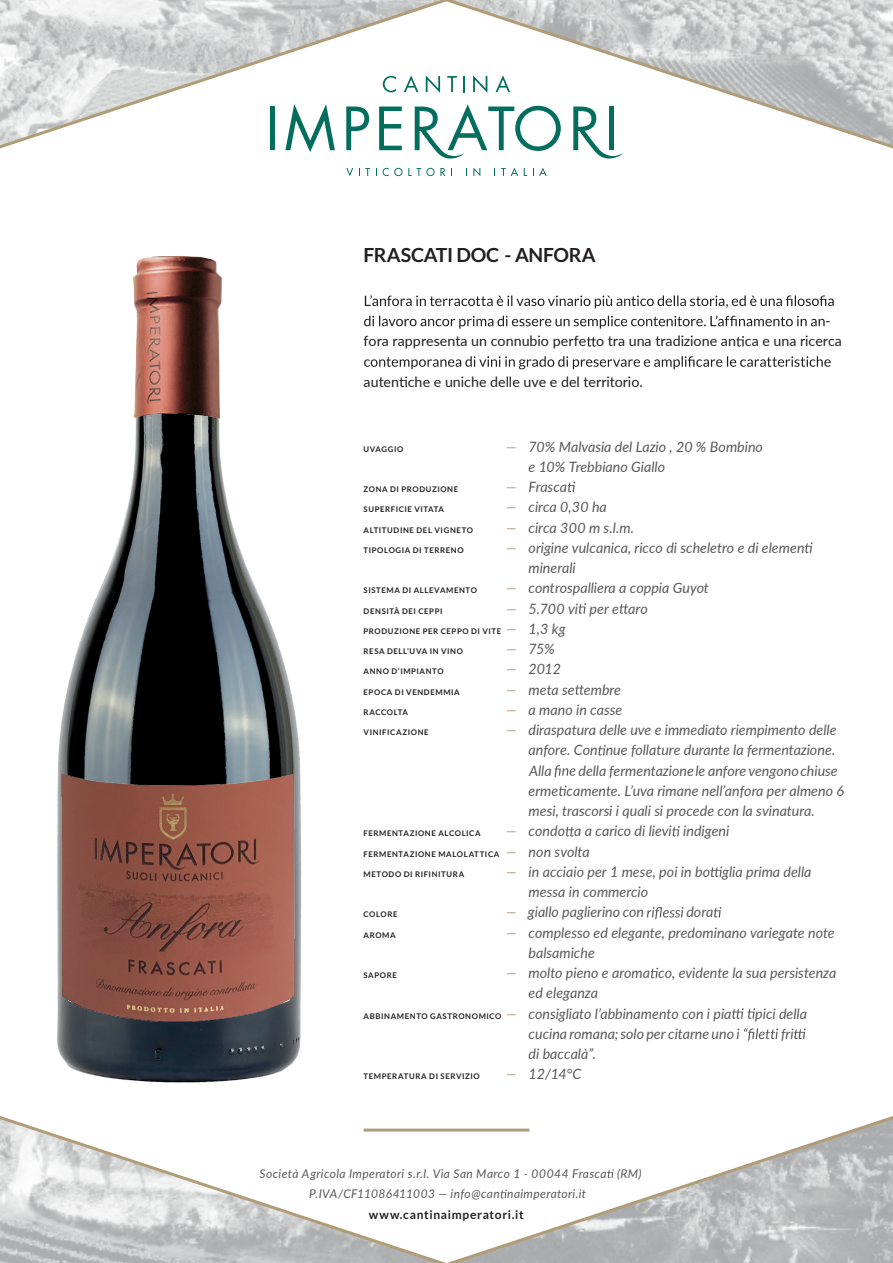
<style>
.page{position:relative;width:893px;height:1263px;background:#fff}
.page>*{position:absolute;margin:0;border:0;box-sizing:border-box;transform-origin:0 0}
.t1{font:700 19.5px "Lato";letter-spacing:-.01em;color:#231f20}
.t2{font:italic 14.25px/20.2px "Lato";color:#57585a}
.t3{font:14.25px/20.2px "Lato";color:#231f20}
.t4{font:italic 12px/20.2px "Lato";letter-spacing:.03em;color:#57585a;text-align:center}
.t5{font:700 12px "Lato";letter-spacing:.055em;color:#231f20}
.t6{font:700 7.8px "Lato";letter-spacing:.075em;color:#231f20}
.s1{color:#b19c78}
.s2{font-weight:400;font-style:italic;font-size:14.25px;color:#b19c78}
.s3{font-weight:400;font-style:italic;font-size:14.25px;color:#57585a}
.s4{font-weight:700;font-style:normal;font-size:7.8px;color:#231f20}
</style>
<div class="page">
<svg style="left:602px;top:157px;width:15px;height:2px"></svg>
<svg style="left:346px;top:168px;width:7px;height:8px"></svg>
<svg style="left:359px;top:168px;width:11px;height:8px"></svg>
<svg style="left:383px;top:168px;width:62px;height:8px"></svg>
<svg style="left:473px;top:168px;width:7px;height:8px"></svg>
<svg style="left:501px;top:168px;width:17px;height:8px"></svg>
<svg style="left:533px;top:168px;width:14px;height:8px"></svg>
<svg style="left:0;top:0;width:893px;height:157px"></svg>
<svg style="left:0;top:1116px;width:893px;height:147px"></svg>
<svg style="left:365px;top:295px;width:469px;height:13px"></svg>
<svg style="left:364px;top:315px;width:461px;height:14px"></svg>
<svg style="left:587px;top:337px;width:9px;height:10px"></svg>
<svg style="left:736px;top:336px;width:8px;height:11px"></svg>
<svg style="left:364px;top:356px;width:467px;height:13px"></svg>
<svg style="left:399px;top:376px;width:8px;height:11px"></svg>
<svg style="left:568px;top:482px;width:7px;height:10px"></svg>
<svg style="left:805px;top:542px;width:7px;height:11px"></svg>
<svg style="left:579px;top:603px;width:7px;height:11px"></svg>
<svg style="left:620px;top:604px;width:8px;height:10px"></svg>
<svg style="left:575px;top:685px;width:9px;height:10px"></svg>
<svg style="left:598px;top:745px;width:8px;height:10px"></svg>
<svg style="left:554px;top:765px;width:21px;height:12px"></svg>
<svg style="left:559px;top:785px;width:7px;height:11px"></svg>
<svg style="left:566px;top:827px;width:8px;height:9px"></svg>
<svg style="left:672px;top:826px;width:8px;height:10px"></svg>
<svg style="left:711px;top:866px;width:11px;height:11px"></svg>
<svg style="left:647px;top:907px;width:36px;height:12px"></svg>
<svg style="left:714px;top:907px;width:7px;height:10px"></svg>
<svg style="left:651px;top:968px;width:7px;height:10px"></svg>
<svg style="left:732px;top:1008px;width:23px;height:11px"></svg>
<svg style="left:744px;top:1028px;width:34px;height:13px"></svg>
<svg style="left:794px;top:1028px;width:12px;height:11px"></svg>
<img style="left:57px;top:414px;width:245px;height:668px">
<img style="left:61px;top:773px;width:234px;height:249px">
<img style="left:134px;top:256px;width:87px;height:163px">
<h1 class="t1" style="left:364px;top:244px;width:234px">FRASCATI DOC - ANFORA</h1>
<p class="t3" style="left:364px;top:310px;width:480px;text-indent:462px">- fora rappresenta un connubio perfe o tra una tradizione an ca e una ricerca</p>
<p class="t3" style="left:364px;top:371px;width:281px">auten che e uniche delle uve e del territorio.</p>
<p class="t6" style="left:364px;top:444px;width:41px">UVAGGIO</p>
<p class="t2" style="left:529px;top:436px;width:236px;text-indent:-23px"><span class="s1">—</span> 70% Malvasia del Lazio , 20 % Bombino e 10% Trebbiano Giallo</p>
<p class="t6" style="left:364px;top:485px;width:96px">ZONA DI PRODUZIONE</p>
<p class="t2" style="left:506px;top:476px;width:63px"><span class="s1">—</span> Frasca</p>
<p class="t6" style="left:364px;top:505px;width:82px">SUPERFICIE VITATA</p>
<p class="t2" style="left:506px;top:496px;width:102px"><span class="s1">—</span> circa 0,30 ha</p>
<p class="t6" style="left:364px;top:525px;width:111px">ALTITUDINE DEL VIGNETO</p>
<p class="t2" style="left:506px;top:517px;width:130px"><span class="s1">—</span> circa 300 m s.l.m.</p>
<p class="t6" style="left:364px;top:545px;width:102px">TIPOLOGIA DI TERRENO</p>
<p class="t2" style="left:529px;top:537px;width:277px;text-indent:-22px"><span class="s1">—</span> origine vulcanica, ricco di scheletro e di elemen minerali</p>
<p class="t6" style="left:364px;top:586px;width:115px">SISTEMA DI ALLEVAMENTO</p>
<p class="t2" style="left:506px;top:577px;width:204px"><span class="s1">—</span> controspalliera a coppia Guyot</p>
<p class="t6" style="left:364px;top:606px;width:80px">DENSITÀ DEI CEPPI</p>
<p class="t2" style="left:506px;top:598px;width:143px"><span class="s1">—</span> 5.700 vi per e aro</p>
<p class="t6" style="left:364px;top:626px;width:204px">PRODUZIONE PER CEPPO DI VITE <span class="s2">—</span> <span class="s3">1,3 kg</span></p>
<p class="t6" style="left:364px;top:647px;width:101px">RESA DELL’UVA IN VINO</p>
<p class="t2" style="left:506px;top:638px;width:50px"><span class="s1">—</span> 75%</p>
<p class="t6" style="left:364px;top:667px;width:82px">ANNO D’IMPIANTO</p>
<p class="t2" style="left:506px;top:658px;width:57px"><span class="s1">—</span> 2012</p>
<p class="t6" style="left:364px;top:687px;width:98px">EPOCA DI VENDEMMIA</p>
<p class="t2" style="left:506px;top:679px;width:117px"><span class="s1">—</span> meta se embre</p>
<p class="t6" style="left:364px;top:707px;width:46px">RACCOLTA</p>
<p class="t2" style="left:506px;top:699px;width:118px"><span class="s1">—</span> a mano in casse</p>
<p class="t6" style="left:364px;top:728px;width:67px">VINIFICAZIONE</p>
<p class="t2" style="left:528px;top:719px;width:309px;text-align:justify;text-indent:-22px"><span class="s1">—</span> diraspatura delle uve e immediato riempimento delle anfore. Con nue follature durante la fermentazione.<br>Alla</p>
<p class="t2" style="left:529px;top:760px;width:317px;text-indent:50px">della fermentazionele anfore vengonochiuse erme camente. L’uva rimane nell’anfora per almeno 6 mesi, trascorsi i quali si procede con la svinatura.</p>
<p class="t6" style="left:364px;top:829px;width:119px">FERMENTAZIONE ALCOLICA</p>
<p class="t2" style="left:506px;top:820px;width:225px"><span class="s1">—</span> condo a a carico di lievi indigeni</p>
<p class="t6" style="left:364px;top:849px;width:228px">FERMENTAZIONE MALOLATTICA <span class="s2">—</span> <span class="s3">non svolta</span></p>
<p class="t6" style="left:364px;top:869px;width:102px">METODO DI RIFINITURA</p>
<p class="t2" style="left:529px;top:861px;width:284px;text-indent:-23px"><span class="s1">—</span> in acciaio per 1 mese, poi in bo glia prima della messa in commercio</p>
<p class="t6" style="left:364px;top:910px;width:36px">COLORE</p>
<p class="t2" style="left:506px;top:901px;width:140px"><span class="s1">—</span> giallo paglierino con</p>
<p class="t2" style="left:686px;top:901px;width:28px">dora</p>
<p class="t6" style="left:364px;top:930px;width:34px">AROMA</p>
<p class="t2" style="left:528px;top:922px;width:308px;text-indent:-22px"><span class="s1">—</span> complesso ed elegante, predominano variegate note balsamiche</p>
<p class="t6" style="left:364px;top:971px;width:35px">SAPORE</p>
<p class="t2" style="left:506px;top:962px;width:332px"><span class="s1">—</span> molto pieno e aroma co, evidente la sua persistenza</p>
<p class="t2" style="left:529px;top:982px;width:71px">ed eleganza</p>
<p class="t2" style="left:364px;top:1003px;width:369px"><span class="s4">ABBINAMENTO GASTRONOMICO</span> <span class="s1">—</span> consigliato l’abbinamento con i pia</p>
<p class="t2" style="left:755px;top:1003px;width:53px">pici della</p>
<p class="t2" style="left:529px;top:1023px;width:213px">cucina romana; solo per citarne uno i</p>
<p class="t2" style="left:781px;top:1023px;width:14px">fri</p>
<p class="t2" style="left:529px;top:1043px;width:69px">di baccalà”.</p>
<p class="t6" style="left:364px;top:1072px;width:118px">TEMPERATURA DI SERVIZIO</p>
<p class="t2" style="left:506px;top:1063px;width:77px"><span class="s1">—</span> 12/14°C</p>
<p class="t4" style="left:260px;top:1163px;width:384px">Società Agricola Imperatori s.r.l. Via San Marco 1 - 00044 Frasca (RM)<br>P.IVA/CF11086411003 — info@can naimperatori.it</p>
<p class="t5" style="left:369px;top:1207px;width:156px">www.cantinaimperatori.it</p>
</div>
